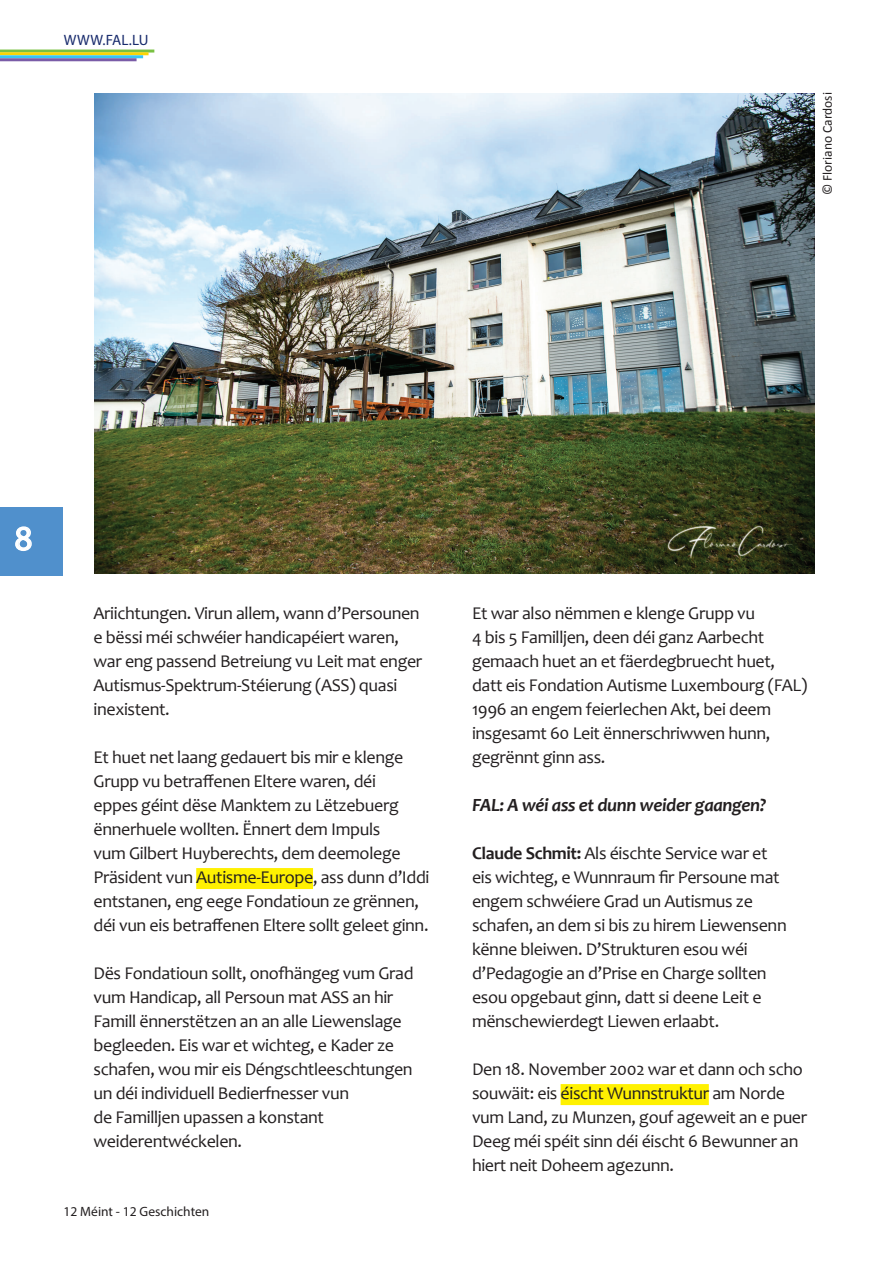
<style>
.page{position:relative;width:893px;height:1263px;background:#fff}
.page>*{position:absolute;margin:0;border:0;box-sizing:border-box;transform-origin:0 0}
.t1{font:34.5px "Myriad Pro";color:#fff}
.t2{font:italic 700 18.75px "Candara";letter-spacing:-.02em;color:#231f20}
.t3{font:18px/24px "Candara";letter-spacing:-.02em;color:#231f20}
.t4{font:15px "Myriad Pro";letter-spacing:.02em;color:#172a6c}
.t5{font:13.5px "Myriad Pro";color:#231f20}
.t6{font:13.5px "Calibri";color:#231f20}
.s1{font-weight:700}
</style>
<div class="page">
<div style="left:0;top:507px;width:63px;height:68px;background:#5090cc"></div>
<svg style="left:15px;top:526px;width:17px;height:25px"></svg>
<hr style="left:0;top:50px;width:154px;height:3px;background:#79c142">
<hr style="left:0;top:52px;width:149px;height:3px;background:#fcd406">
<hr style="left:0;top:55px;width:143px;height:3px;background:#38c6f4">
<hr style="left:0;top:58px;width:137px;height:3px;background:#7a5ca7">
<div style="left:196px;top:868px;width:117px;height:21px;background:#fff101"></div>
<div style="left:561px;top:1084px;width:148px;height:21px;background:#fff101"></div>
<img style="left:94px;top:94px;width:720px;height:479px">
<p class="t4" style="left:64px;top:31px;width:86px">WWW.FAL.LU</p>
<p class="t6" style="left:819px;top:195px;width:105px;rotate:-90deg">© Floriano Cardosi</p>
<h1 class="t1" style="left:15px;top:517px;width:19px">8</h1>
<p class="t3" style="left:94px;top:601px;width:330px">Ariichtungen. Virun allem, wann d’Persounen e bëssi méi schwéier handicapéiert waren, war eng passend Betreiung vu Leit mat enger Autismus-Spektrum-Stéierung (ASS) quasi inexistent.</p>
<p class="t3" style="left:94px;top:745px;width:337px">Et huet net laang gedauert bis mir e klenge Grupp vu betraffenen Eltere waren, déi<br>eppes géint dëse Manktem zu Lëtzebuerg ënnerhuele wollten. Ënnert dem Impuls<br>vum Gilbert Huyberechts, dem deemolege Präsident vun Autisme-Europe, ass dunn d’Iddi entstanen, eng eege Fondatioun ze grënnen, déi vun eis betraffenen Eltere sollt geleet ginn.</p>
<p class="t3" style="left:94px;top:961px;width:321px">Dës Fondatioun sollt, onofhängeg vum Grad vum Handicap, all Persoun mat ASS an hir Famill ënnerstëtzen an an alle Liewenslage begleeden. Eis war et wichteg, e Kader ze schafen, wou mir eis Déngschtleeschtungen un déi individuell Bedierfnesser vun<br>de Familljen upassen a konstant weiderentwéckelen.</p>
<p class="t5" style="left:64px;top:1203px;width:147px">12 Méint - 12 Geschichten</p>
<p class="t3" style="left:472px;top:601px;width:337px">Et war also nëmmen e klenge Grupp vu<br>4 bis 5 Familljen, deen déi ganz Aarbecht gemaach huet an et fäerdegbruecht huet, datt eis Fondation Autisme Luxembourg (FAL)<br>1996 an engem feierlechen Akt, bei deem insgesamt 60 Leit ënnerschriwwen hunn, gegrënnt ginn ass.</p>
<p class="t2" style="left:472px;top:794px;width:296px">FAL: A wéi ass et dunn weider gaangen?</p>
<p class="t3" style="left:472px;top:841px;width:316px"><span class="s1">Claude Schmit:</span> Als éischte Service war et eis wichteg, e Wunnraum fir Persoune mat engem schwéiere Grad un Autismus ze schafen, an dem si bis zu hirem Liewensenn kënne bleiwen. D’Strukturen esou wéi d’Pedagogie an d’Prise en Charge sollten esou opgebaut ginn, datt si deene Leit e mënschewierdegt Liewen erlaabt.</p>
<p class="t3" style="left:472px;top:1057px;width:337px">Den 18. November 2002 war et dann och scho souwäit: eis éischt Wunnstruktur am Norde vum Land, zu Munzen, gouf ageweit an e puer Deeg méi spéit sinn déi éischt 6 Bewunner an hiert neit Doheem agezunn.</p>
</div>
